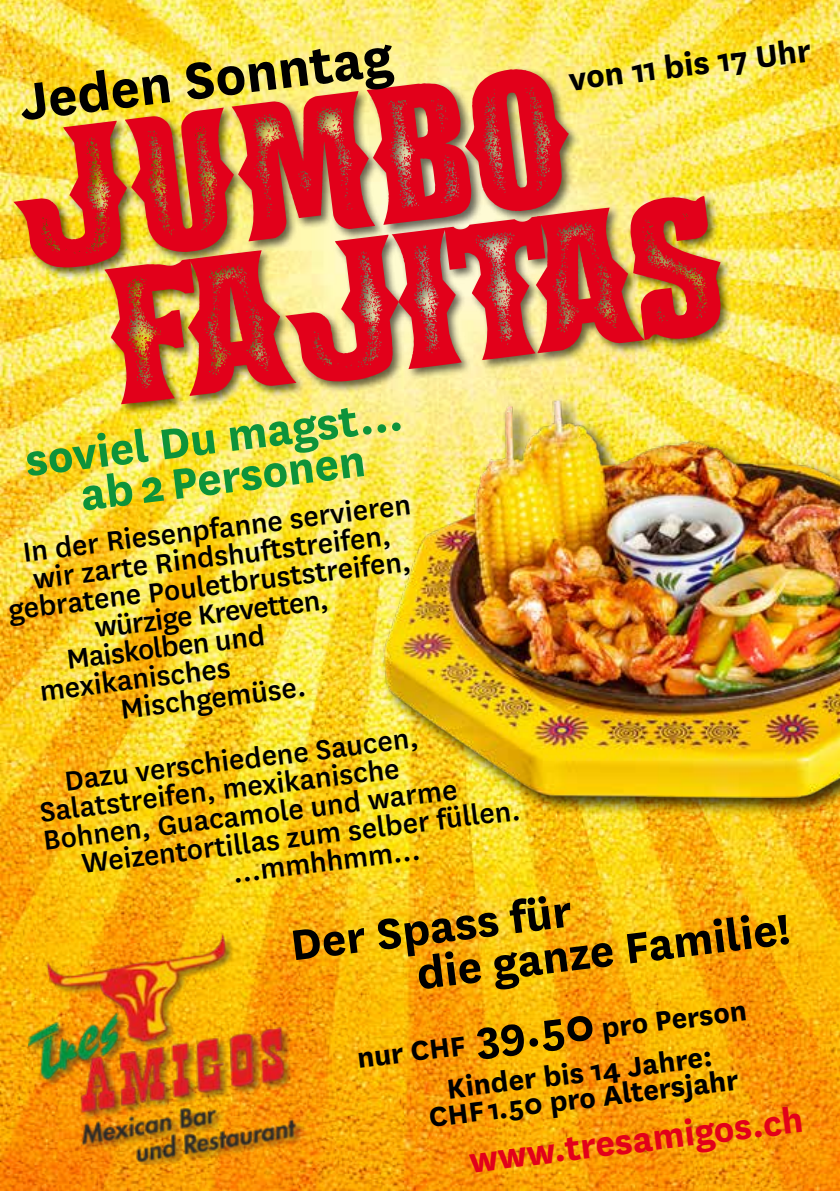
<style>
.page{position:relative;width:840px;height:1191px;background:#fff}
.page>*{position:absolute;margin:0;border:0;box-sizing:border-box;transform-origin:0 0}
.t1{font:120px/146.2px "Boots&Spurs";color:#e2001a}
.t2{font:700 60px "National";color:#000}
.t3{font:700 50px/44px "National";color:#000}
.t4{font:700 50px/40.8px "National";color:#0d933a;text-align:center}
.t5{font:700 40px "National";color:#e2001a}
.t6{font:700 36px "National";color:#000}
.t7{font:500 32px "National";color:#000}
.t8{font:700 32px/41.4px "National";color:#000}
.s1{font-size:50px}
</style>
<div class="page">
<img style="left:0;top:0;width:839px;height:1191px">
<div style="left:12px;top:67px;width:567px;height:212px;background:#000;opacity:.6"></div>
<div style="left:102px;top:193px;width:630px;height:223px;background:#000;opacity:.6"></div>
<img style="left:24px;top:930px;width:281px;height:238px">
<img style="left:241px;top:369px;width:598px;height:447px">
<h2 class="t2" style="left:15px;top:60px;width:376px;rotate:-7deg">Jeden Sonntag</h2>
<p class="t6" style="left:566px;top:54px;width:245px;rotate:-7deg">von 11 bis 17 Uhr</p>
<h1 class="t1" style="left:85px;top:146px;width:619px;text-indent:-80px;rotate:-7deg">Jumbo<br>FajitaS</h1>
<h3 class="t4" style="left:23px;top:437px;width:381px;rotate:-7deg">soviel Du magst… ab 2 Personen</h3>
<p class="t7" style="left:20px;top:530px;width:392px;rotate:-7deg">In der Riesenpfanne servieren</p>
<p class="t7" style="left:31px;top:557px;width:361px;rotate:-7deg">wir zarte Rindshuftstreifen,</p>
<p class="t7" style="left:6px;top:588px;width:406px;rotate:-7deg">gebratene Pouletbruststreifen,</p>
<p class="t7" style="left:92px;top:606px;width:236px;rotate:-7deg">würzige Krevetten,</p>
<p class="t7" style="left:64px;top:638px;width:201px;rotate:-7deg">Maiskolben und</p>
<p class="t7" style="left:37px;top:669px;width:193px;rotate:-7deg">mexikanisches</p>
<p class="t7" style="left:118px;top:687px;width:188px;rotate:-7deg">Mischgemüse.</p>
<p class="t7" style="left:62px;top:759px;width:357px;rotate:-7deg">Dazu verschiedene Saucen,</p>
<p class="t7" style="left:37px;top:790px;width:363px;rotate:-7deg">Salatstreifen, mexikanische</p>
<p class="t7" style="left:41px;top:818px;width:418px;rotate:-7deg">Bohnen, Guacamole und warme</p>
<p class="t7" style="left:79px;top:842px;width:443px;rotate:-7deg">Weizentortillas zum selber füllen.</p>
<p class="t7" style="left:230px;top:851px;width:190px;rotate:-7deg">…mmhhmm…</p>
<h3 class="t3" style="left:408px;top:905px;width:376px;text-indent:-122px;rotate:-7deg">Der Spass für<br>die ganze Familie!</h3>
<p class="t8" style="left:439px;top:1025px;width:308px;text-indent:-85px;rotate:-7deg">nur CHF <span class="s1">39.50</span> pro Person<br>Kinder bis 14 Jahre:</p>
<p class="t8" style="left:426px;top:1094px;width:313px;rotate:-7deg">CHF 1.50 pro Altersjahr</p>
<p class="t5" style="left:465px;top:1132px;width:337px;rotate:-7deg">www.tresamigos.ch</p>
</div>
